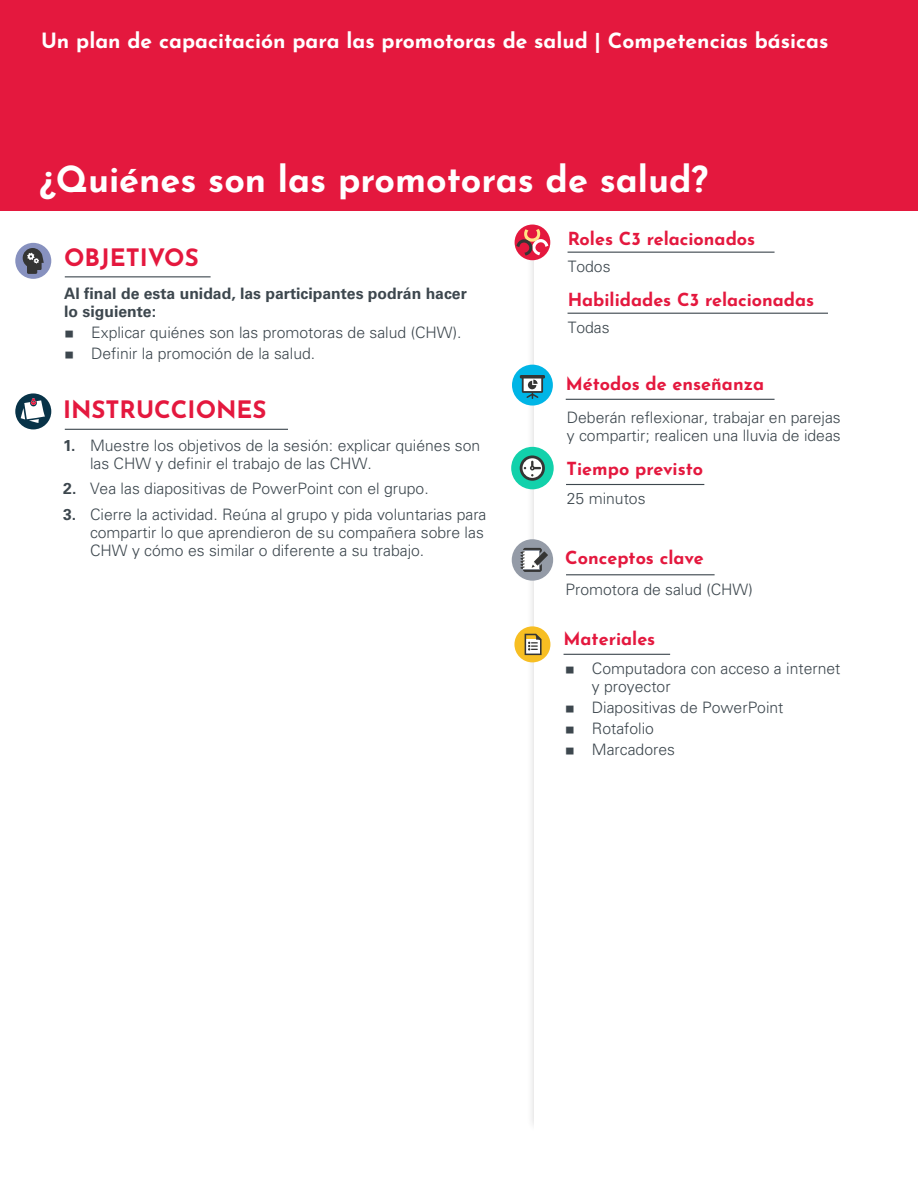
<style>
.page{position:relative;width:918px;height:1188px;background:#fff}
.page>*{position:absolute;margin:0;border:0;box-sizing:border-box;transform-origin:0 0}
.t1{font:700 36px "Josefin Sans";color:#fff}
.t2{font:700 24px "Josefin Sans";color:#e4183e}
.t3{font:700 21px "Josefin Sans";color:#fff}
.t4{font:700 18px "Josefin Sans";color:#e4183e}
.LP_Text{font:300 15.75px/18px "Univers LT Std";color:#3d474e}
.t5{font:700 15.75px/18px "Univers LT Std";color:#3d474e}
.s1{font-family:"Montserrat";font-weight:400}
.s2{font-weight:700}
</style>
<div class="page">
<div style="left:0;top:0;width:918px;height:210px;background:#e4183e"></div>
<hr style="left:65px;top:429px;width:223px;height:1px;background:#3d474e">
<hr style="left:65px;top:276px;width:146px;height:1px;background:#3d474e">
<div style="left:512px;top:365px;width:41px;height:41px;background:#00b5e6;border-radius:50%"></div>
<svg style="left:520px;top:375px;width:25px;height:24px"></svg>
<hr style="left:566px;top:399px;width:209px;height:1px;background:#3d474e">
<div style="left:15px;top:393px;width:36px;height:36px;background:#083348;border-radius:50%"></div>
<svg style="left:21px;top:398px;width:25px;height:25px"></svg>
<div style="left:15px;top:243px;width:36px;height:36px;background:#8791bf;border-radius:50%"></div>
<svg style="left:23px;top:248px;width:21px;height:26px"></svg>
<div style="left:515px;top:225px;width:35px;height:35px;background:#e4183e;border-radius:50%"></div>
<svg style="left:516px;top:229px;width:32px;height:27px"></svg>
<hr style="left:568px;top:252px;width:207px;height:1px;background:#3d474e">
<hr style="left:568px;top:313px;width:260px;height:1px;background:#3d474e">
<hr style="left:566px;top:484px;width:138px;height:1px;background:#3d474e">
<div style="left:511px;top:447px;width:43px;height:42px;background:#12d1ab;border-radius:50%"></div>
<svg style="left:520px;top:455px;width:25px;height:26px"></svg>
<hr style="left:566px;top:574px;width:149px;height:1px;background:#3d474e">
<div style="left:512px;top:539px;width:41px;height:42px;background:#949ba7;border-radius:50%"></div>
<svg style="left:520px;top:548px;width:28px;height:24px"></svg>
<hr style="left:564px;top:654px;width:106px;height:1px;background:#3d474e">
<div style="left:514px;top:626px;width:36px;height:36px;background:#f7be22;border-radius:50%"></div>
<svg style="left:525px;top:634px;width:17px;height:21px"></svg>
<p class="t3" style="left:41px;top:22px;width:789px">Un plan de capacitación para las promotoras de salud | Competencias básicas</p>
<p class="t1" style="left:40px;top:147px;width:670px">¿Quiénes son las promotoras de salud?</p>
<p class="t2" style="left:64px;top:237px;width:136px">OBJETIVOS</p>
<p class="t5" style="left:64px;top:285px;width:404px">Al final de esta unidad, las participantes podrán hacer lo siguiente:</p>
<p class="LP_Text" style="left:64px;top:324px;width:399px"><span class="s1">◊</span> Explicar quiénes son las promotoras de salud (CHW).</p>
<p class="LP_Text" style="left:64px;top:345px;width:253px"><span class="s1">◊</span> Definir la promoción de la salud.</p>
<p class="t2" style="left:63px;top:388px;width:205px">INSTRUCCIONES</p>
<p class="LP_Text" style="left:90px;top:436px;width:392px;text-indent:-27px"><span class="s2">1.</span> Muestre los objetivos de la sesión: explicar quiénes son las CHW y definir el trabajo de las CHW.</p>
<p class="LP_Text" style="left:63px;top:480px;width:367px"><span class="s2">2.</span> Vea las diapositivas de PowerPoint con el grupo.</p>
<p class="LP_Text" style="left:90px;top:505px;width:398px;text-indent:-27px"><span class="s2">3.</span> Cierre la actividad. Reúna al grupo y pida voluntarias para compartir lo que aprendieron de su compañera sobre las<br>CHW y cómo es similar o diferente a su trabajo.</p>
<p class="t4" style="left:568px;top:223px;width:189px">Roles C3 relacionados</p>
<p class="LP_Text" style="left:568px;top:258px;width:44px">Todos</p>
<p class="t4" style="left:568px;top:284px;width:248px">Habilidades C3 relacionadas</p>
<p class="LP_Text" style="left:568px;top:319px;width:44px">Todas</p>
<p class="t4" style="left:566px;top:367px;width:200px">Métodos de enseñanza</p>
<p class="LP_Text" style="left:567px;top:408px;width:275px">Deberán reflexionar, trabajar en parejas y compartir; realicen una lluvia de ideas</p>
<p class="t4" style="left:567px;top:453px;width:138px">Tiempo previsto</p>
<p class="LP_Text" style="left:567px;top:490px;width:80px">25 minutos</p>
<p class="t4" style="left:565px;top:541px;width:140px">Conceptos clave</p>
<p class="LP_Text" style="left:565px;top:580px;width:189px">Promotora de salud (CHW)</p>
<p class="t4" style="left:564px;top:622px;width:93px">Materiales</p>
<p class="LP_Text" style="left:592px;top:660px;width:250px;text-indent:-27px"><span class="s1">◊</span> Computadora con acceso a internet y proyector</p>
<p class="LP_Text" style="left:565px;top:699px;width:220px"><span class="s1">◊</span> Diapositivas de PowerPoint</p>
<p class="LP_Text" style="left:565px;top:720px;width:91px"><span class="s1">◊</span> Rotafolio</p>
<p class="LP_Text" style="left:565px;top:741px;width:112px"><span class="s1">◊</span> Marcadores</p>
</div>
